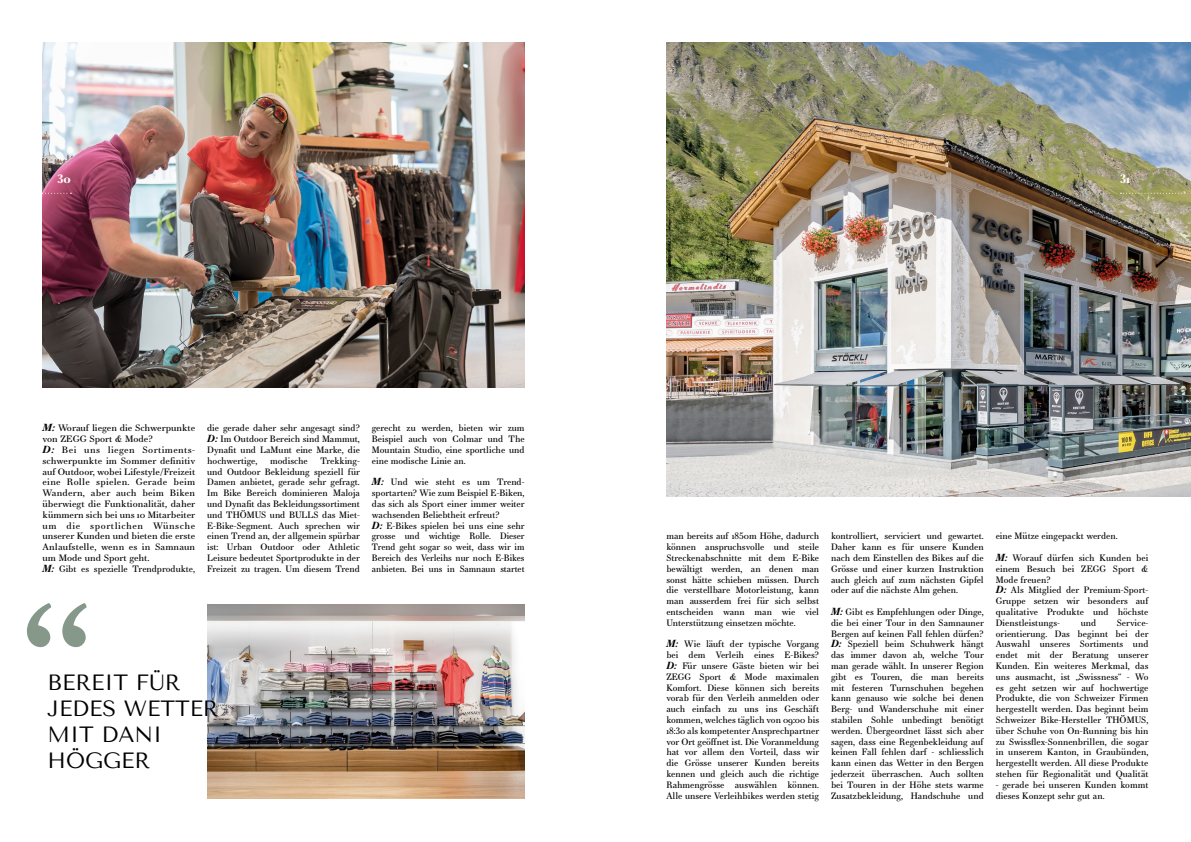
<style>
.page{position:relative;width:1191px;height:842px;background:#fff}
.page>*{position:absolute;margin:0;border:0;box-sizing:border-box;transform-origin:0 0}
.t1{font:200px "Essonnes Text";color:#86988a}
.t2{font:22px/26px "Tenor Sans";color:#000}
.t3{font:700 12px "Essonnes Text";color:#fff}
.t4{font:9px/10.8px "Essonnes Text";color:#000;text-align:justify}
.t5{font:9px/10.8px "Essonnes Text";color:#000;scale:1.06 1}
.s1{font-weight:700;font-style:italic;font-size:10px}
</style>
<div class="page">
<img style="left:43px;top:43px;width:481px;height:345px">
<img style="left:207px;top:604px;width:317px;height:195px">
<img style="left:666px;top:43px;width:525px;height:453px">
<div style="left:50px;top:659px;width:181px;height:110px;background:#fff"></div>
<svg style="left:1120px;top:193px;width:71px;height:1px"></svg>
<svg style="left:42px;top:193px;width:29px;height:1px"></svg>
<h3 class="t3" style="left:58px;top:170px;width:15px">30</h3>
<h3 class="t3" style="left:1120px;top:170px;width:12px">31</h3>
<p class="t5" style="left:43px;top:423px;width:146px"><span class="s1">M:</span> Worauf liegen die Schwerpunkte von ZEGG Sport &amp; Mode?<br><span class="s1">D:</span> Bei uns liegen Sortiments&shy;schwerpunkte im Sommer definitiv auf Outdoor, wobei Lifestyle/Freizeit eine Rolle spielen. Gerade beim<br>Wandern, aber auch beim Biken überwiegt die Funktionalität, daher kümmern sich bei uns 10 Mitarbeiter um die sportlichen Wünsche unserer Kunden und bieten die erste<br>Anlaufstelle, wenn es in Samnaun um Mode und Sport geht.<br><span class="s1">M:</span> Gibt es spezielle Trendprodukte,</p>
<p class="t4" style="left:207px;top:423px;width:154px">die gerade daher sehr angesagt sind?<br><span class="s1">D:</span> Im Outdoor Bereich sind Mammut, Dynafit und LaMunt eine Marke, die hochwertige,</p>
<p class="t4" style="left:207px;top:455px;width:154px;text-indent:113px">Trekking&shy;und Outdoor Bekleidung speziell für Damen anbietet, gerade sehr gefragt.<br>Im Bike Bereich dominieren Maloja und Dynafit das Bekleidungssortiment und THÖMUS und BULLS das Miet-E-Bike-Segment. Auch sprechen wir einen Trend an, der allgemein spürbar ist: Urban Outdoor oder Athletic Leisure bedeutet Sportprodukte in der Freizeit zu tragen. Um diesem Trend</p>
<p class="t4" style="left:270px;top:455px;width:39px">modische</p>
<h1 class="t1" style="left:21px;top:535px;width:73px">“</h1>
<h2 class="t2" style="left:48px;top:669px;width:173px">BEREIT FÜR<br>JEDES WETTER<br>MIT DANI</h2>
<h2 class="t2" style="left:48px;top:747px;width:104px">HÖGGER</h2>
<p class="t4" style="left:372px;top:423px;width:154px">gerecht zu werden, bieten wir zum Beispiel auch von Colmar und The Mountain Studio, eine sportliche und eine modische Linie an.</p>
<p class="t4" style="left:372px;top:477px;width:154px;text-align:left"><span class="s1">M:</span> Und wie steht es um Trend&shy;sportarten? Wie zum Beispiel E-Biken, das sich als Sport einer immer weiter wachsenden Beliebtheit erfreut?<br><span class="s1">D:</span> E-Bikes spielen bei uns eine sehr grosse und wichtige Rolle. Dieser Trend geht sogar so weit, dass wir im Bereich des Verleihs nur noch E-Bikes anbieten. Bei uns in Samnaun startet</p>
<p class="t4" style="left:666px;top:531px;width:154px">man bereits auf 1850m Höhe, dadurch können anspruchsvolle und steile Streckenabschnitte mit dem E-Bike bewältigt werden, an denen man sonst hätte schieben müssen. Durch die verstellbare Motorleistung, kann man ausserdem frei für sich selbst entscheiden wann man wie viel Unterstützung einsetzen möchte.</p>
<p class="t4" style="left:666px;top:639px;width:154px"><span class="s1">M:</span> Wie läuft der typische Vorgang bei dem Verleih eines E-Bikes?<br><span class="s1">D:</span> Für unsere Gäste bieten wir bei ZEGG Sport &amp; Mode maximalen Komfort. Diese können sich bereits vorab für den Verleih anmelden oder auch einfach zu uns ins Geschäft kommen, welches täglich von 09:00 bis 18:30 als kompetenter Ansprechpartner vor Ort geöffnet ist. Die Voranmeldung hat vor allem den Vorteil, dass wir die Grösse unserer Kunden bereits kennen und gleich auch die richtige Rahmengrösse auswählen können.<br>Alle unsere Verleihbikes werden stetig</p>
<p class="t4" style="left:831px;top:531px;width:154px">kontrolliert, serviciert und gewartet.<br>Daher kann es für unsere Kunden nach dem Einstellen des Bikes auf die Grösse und einer kurzen Instruktion auch gleich auf zum nächsten Gipfel oder auf die nächste Alm gehen.</p>
<p class="t4" style="left:831px;top:606px;width:154px"><span class="s1">M:</span> Gibt es Empfehlungen oder Dinge, die bei einer Tour in den Samnauner Bergen auf keinen Fall fehlen dürfen?<br><span class="s1">D:</span> Speziell beim Schuhwerk hängt das immer davon ab, welche Tour man gerade wählt. In unserer Region gibt es Touren, die man bereits mit festeren Turnschuhen begehen kann genauso wie solche bei denen Berg- und Wanderschuhe mit einer stabilen Sohle unbedingt benötigt werden. Übergeordnet lässt sich aber sagen, dass eine Regenbekleidung auf keinen Fall fehlen darf - schliesslich kann einen das Wetter in den Bergen jederzeit überraschen. Auch sollten bei Touren in der Höhe stets warme Zusatzbekleidung, Handschuhe und</p>
<p class="t4" style="left:995px;top:531px;width:123px">eine Mütze eingepackt werden.</p>
<p class="t4" style="left:995px;top:552px;width:154px;text-align:left"><span class="s1">M:</span> Worauf dürfen sich Kunden bei einem Besuch bei ZEGG Sport &amp;<br>Mode freuen?<br><span class="s1">D:</span> Als Mitglied der Premium-Sport-<br>Gruppe setzen wir besonders auf qualitative Produkte und höchste<br>Dienstleistungs-</p>
<p class="t4" style="left:1080px;top:617px;width:17px">und</p>
<p class="t4" style="left:995px;top:617px;width:154px;text-indent:121px">Service&shy;orientierung. Das beginnt bei der Auswahl unseres Sortiments und endet mit der Beratung unserer Kunden. Ein weiteres Merkmal, das uns ausmacht, ist „Swissness“ - Wo es geht setzen wir auf hochwertige Produkte, die von Schweizer Firmen hergestellt werden. Das beginnt beim Schweizer Bike-Hersteller THÖMUS, über Schuhe von On-Running bis hin zu Swissflex-Sonnenbrillen, die sogar in unserem Kanton, in Graubünden, hergestellt werden. All diese Produkte stehen für Regionalität und Qualität</p>
<p class="t4" style="left:995px;top:779px;width:154px">- gerade bei unseren Kunden kommt dieses Konzept sehr gut an.</p>
</div>
